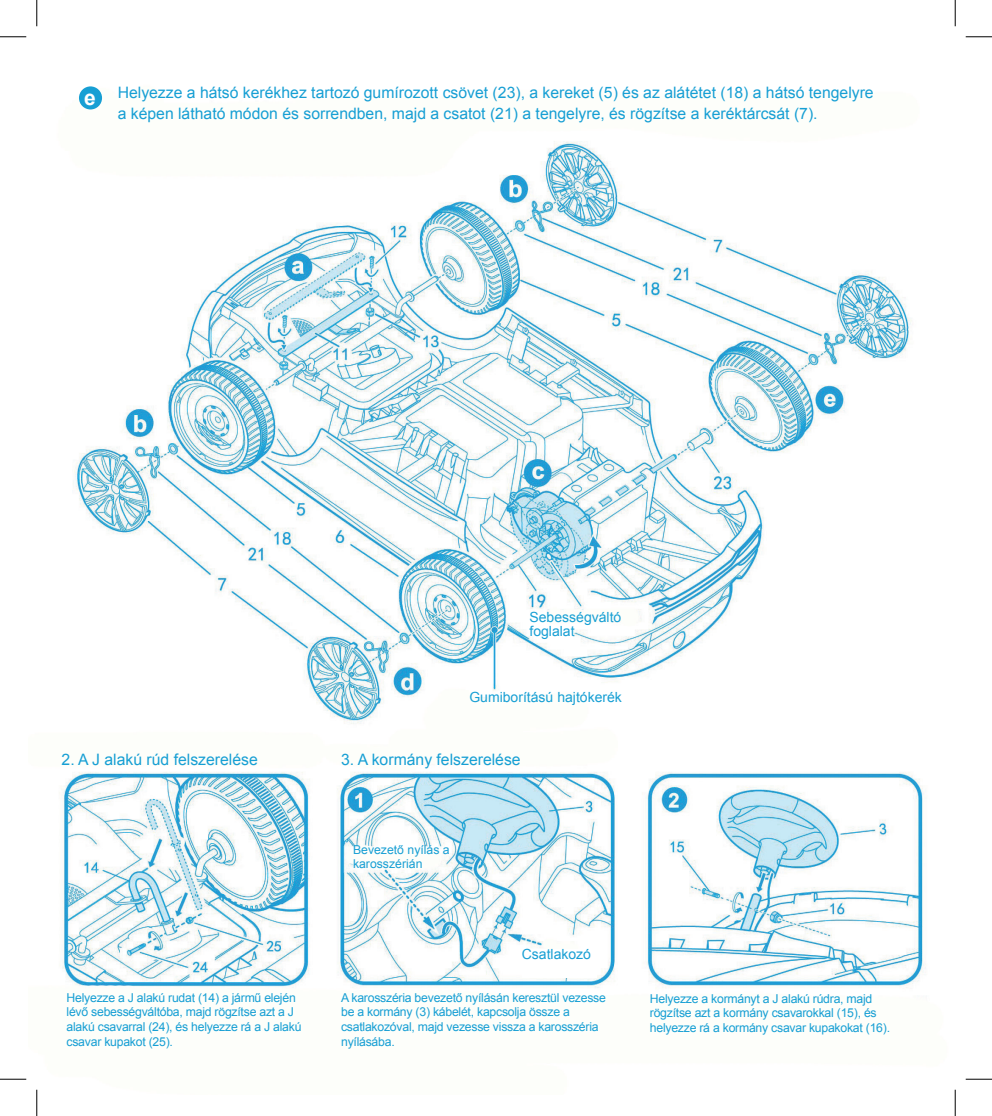
<style>
.page{position:relative;width:992px;height:1116px;background:#fff}
.page>*{position:absolute;margin:0;border:0;box-sizing:border-box;transform-origin:0 0}
.t1{font:15.75px/21px "Arial";color:#179fd4}
.t2{font:14px/14px "Arial";color:#179fd4}
.t3{font:12.25px/14.7px "Arial";letter-spacing:-.02em;color:#179fd4}
.t4{font:12.25px/14px "Arial";color:#179fd4}
.s1{font-weight:700;font-size:21px;color:#fff}
</style>
<div class="page">
<img style="left:62px;top:91px;width:864px;height:897px">
<div style="left:521px;top:948px;width:75px;height:29px;background:#fff"></div>
<div style="left:79px;top:86px;width:23px;height:23px;background:#179fd4;border-radius:50%"></div>
<svg style="left:0;top:36px;width:26px;height:1px"></svg>
<svg style="left:965px;top:36px;width:26px;height:1px"></svg>
<svg style="left:0;top:1078px;width:26px;height:1px"></svg>
<svg style="left:965px;top:1078px;width:26px;height:1px"></svg>
<svg style="left:36px;top:0;width:1px;height:26px"></svg>
<svg style="left:36px;top:1089px;width:1px;height:26px"></svg>
<svg style="left:954px;top:0;width:1px;height:26px"></svg>
<svg style="left:954px;top:1089px;width:1px;height:26px"></svg>
<p class="t1" style="left:118px;top:82px;width:757px;text-indent:-33px"><span class="s1">e</span> Helyezze a hátsó kerékhez tartozó gumírozott csövet (23), a kereket (5) és az alátétet (18) a hátsó tengelyre a képen látható módon és sorrendben, majd a csatot (21) a tengelyre, és rögzítse a keréktárcsát (7).</p>
<p class="t2" style="left:529px;top:610px;width:93px">Sebességváltó foglalat</p>
<p class="t2" style="left:469px;top:690px;width:154px">Gumiborítású hajtókerék</p>
<p class="t1" style="left:62px;top:749px;width:198px">2. A J alakú rúd felszerelése</p>
<p class="t1" style="left:341px;top:749px;width:181px">3. A kormány felszerelése</p>
<p class="t4" style="left:353px;top:842px;width:98px">Bevezető nyílás a karosszérián</p>
<p class="t2" style="left:521px;top:947px;width:71px">Csatlakozó</p>
<p class="t3" style="left:67px;top:989px;width:236px">Helyezze a J alakú rudat (14) a jármű elején lévő sebességváltóba, majd rögzítse azt a J alakú csavarral (24), és helyezze rá a J alakú csavar kupakot (25).</p>
<p class="t3" style="left:341px;top:989px;width:266px">A karosszéria bevezető nyílásán keresztül vezesse be a kormány (3) kábelét, kapcsolja össze a csatlakozóval, majd vezesse vissza a karosszéria nyílásába.</p>
<p class="t3" style="left:649px;top:990px;width:242px">Helyezze a kormányt a J alakú rúdra, majd rögzítse azt a kormány csavarokkal (15), és helyezze rá a kormány csavar kupakokat (16).</p>
</div>
